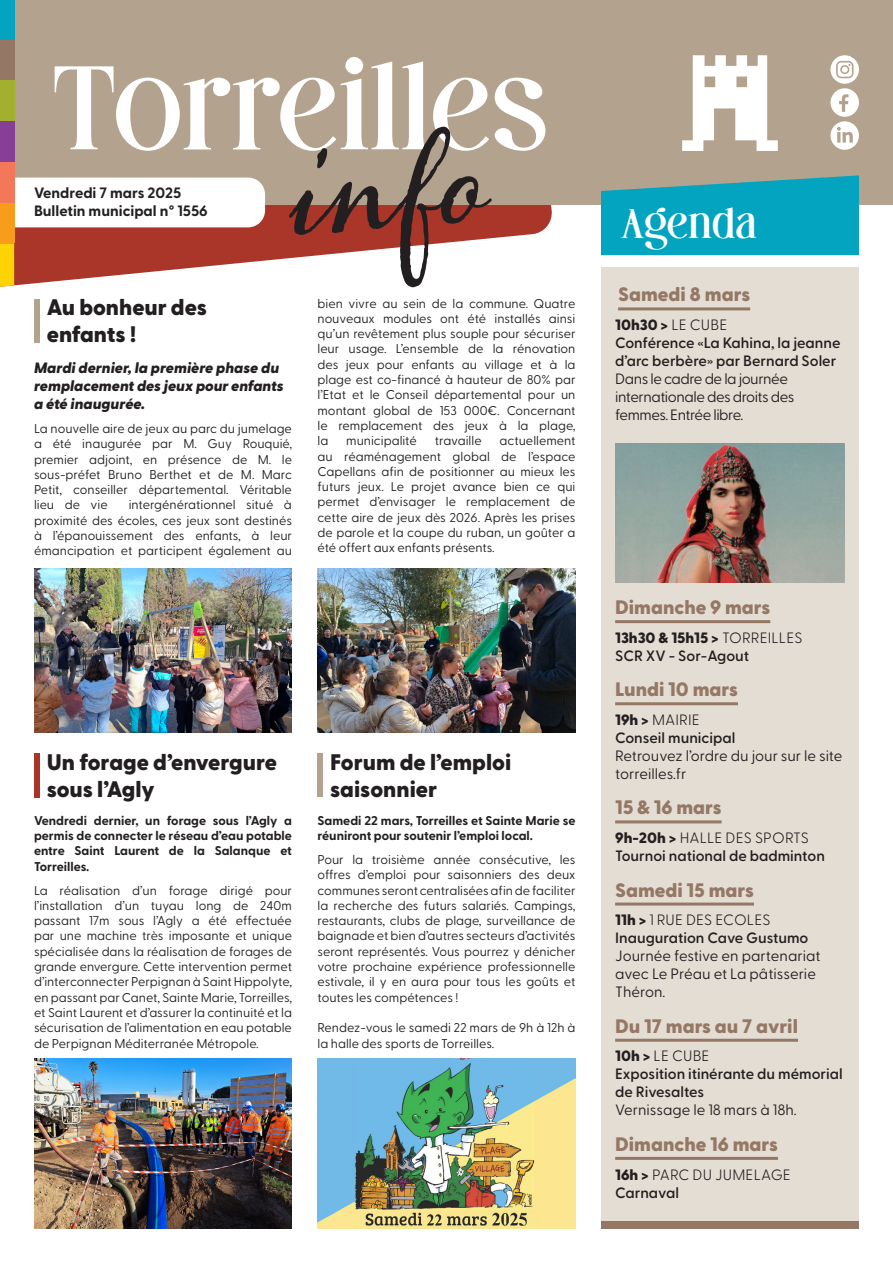
<style>
.page{position:relative;width:893px;height:1263px;background:#fff}
.page>*{position:absolute;margin:0;border:0;box-sizing:border-box;transform-origin:0 0}
.Texte_standard{font:900 33.3px "Dating Historia";color:#fff}
.Titre_noir{font:800 22.5px/27px "Greycliff CF";color:#231f20}
.Date_animations_Marron{font:800 19.5px "Greycliff CF";color:#947865}
.Texte_Agenda{font:15px/18px "Greycliff CF";color:#231f20}
.Texte_Agenda-2{font:600 15px/18px "Greycliff CF";color:#231f20}
.Date_animations_Marron-2{font:15px/18px "Greycliff CF";letter-spacing:-.03em;color:#231f20}
.Inter_obliq{font:italic 800 15px/18px "Greycliff CF";color:#231f20}
.Date_et_N__bulletin{font:700 15px/18px "Greycliff CF";color:#231f20}
.Texte_Agenda-3{font:300 15px/18px "Greycliff CF";letter-spacing:.01em;color:#231f20}
.Texte_standard-2{font:12.75px/15.3px "Greycliff CF";color:#231f20;text-align:justify}
.Chapo_texte{font:700 12.75px/15.3px "Greycliff CF";color:#231f20}
.s1{font-weight:800}
.s2{font-weight:300}
.s3{font-weight:600}
.s4{font-weight:400}
</style>
<div class="page">
<svg style="left:14px;top:204px;width:539px;height:82px;fill:#a93629"></svg>
<div style="left:0;top:0;width:893px;height:204px;background:#b3a28e"></div>
<svg style="left:601px;top:175px;width:258px;height:80px;background:#14a3b9"></svg>
<div style="left:14px;top:178px;width:251px;height:49px;background:#fff"></div>
<svg style="left:55px;top:57px;width:490px;height:94px"></svg>
<svg style="left:289px;top:127px;width:203px;height:160px"></svg>
<div style="left:601px;top:268px;width:258px;height:961px;background:#e4ddd4"></div>
<svg style="left:682px;top:55px;width:96px;height:96px"></svg>
<div style="left:830px;top:121px;width:29px;height:29px;background:#fff;border-radius:50%"></div>
<svg style="left:837px;top:127px;width:16px;height:16px"></svg>
<svg style="left:830px;top:55px;width:29px;height:29px"></svg>
<svg style="left:836px;top:61px;width:17px;height:17px"></svg>
<div style="left:830px;top:88px;width:29px;height:29px;background:#fff;border-radius:14px"></div>
<svg style="left:839px;top:94px;width:9px;height:18px"></svg>
<div style="left:0;top:203px;width:14px;height:40px;background:#f89c1c"></div>
<svg style="left:0;top:243px;width:14px;height:44px"></svg>
<div style="left:0;top:121px;width:14px;height:41px;background:#873e97"></div>
<div style="left:0;top:40px;width:14px;height:40px;background:#947865"></div>
<div style="left:0;top:162px;width:14px;height:41px;background:#f3785a"></div>
<div style="left:0;top:0;width:14px;height:40px;background:#02a4bf"></div>
<div style="left:0;top:80px;width:14px;height:41px;background:#a1b02f"></div>
<div style="left:601px;top:1222px;width:258px;height:7px;background:#947865"></div>
<img style="left:317px;top:1058px;width:258px;height:171px">
<div style="left:34px;top:299px;width:6px;height:44px;background:#b3a28e"></div>
<div style="left:34px;top:753px;width:6px;height:45px;background:#a93629"></div>
<img style="left:34px;top:1058px;width:258px;height:171px">
<img style="left:34px;top:568px;width:258px;height:165px">
<img style="left:317px;top:568px;width:258px;height:165px">
<hr style="left:615px;top:620px;width:155px;height:3px;background:#947865">
<hr style="left:615px;top:702px;width:123px;height:3px;background:#947865">
<hr style="left:615px;top:820px;width:107px;height:3px;background:#947865">
<hr style="left:615px;top:902px;width:139px;height:3px;background:#947865">
<hr style="left:615px;top:1039px;width:183px;height:3px;background:#947865">
<hr style="left:615px;top:1157px;width:163px;height:3px;background:#947865">
<img style="left:615px;top:443px;width:230px;height:139px">
<hr style="left:618px;top:307px;width:132px;height:3px;background:#947865">
<div style="left:317px;top:753px;width:6px;height:44px;background:#b3a28e"></div>
<p class="Date_et_N__bulletin" style="left:34px;top:183px;width:175px">Vendredi 7 mars 2025<br>Bulletin municipal n° 1556</p>
<p class="Titre_noir" style="left:47px;top:293px;width:162px">Au bonheur des enfants !</p>
<p class="Inter_obliq" style="left:34px;top:358px;width:251px">Mardi dernier, la première phase du remplacement des jeux pour enfants a été inaugurée.</p>
<p class="Texte_standard-2" style="left:34px;top:420px;width:260px">La nouvelle aire de jeux au parc du jumelage a été inaugurée par M. Guy Rouquié, premier adjoint, en présence de M. le sous-préfet Bruno Berthet et de M. Marc Petit, conseiller départemental. Véritable lieu de vie</p>
<p class="Texte_standard-2" style="left:34px;top:496px;width:260px;text-indent:95px">intergénérationnel situé à proximité des écoles, ces jeux sont destinés à l’épanouissement des enfants, à leur émancipation et participent également au</p>
<p class="Texte_standard-2" style="left:317px;top:294px;width:260px">bien vivre au sein de la commune. Quatre nouveaux modules ont été installés ainsi qu’un revêtement plus souple pour sécuriser leur usage. L’ensemble de la rénovation des jeux pour enfants au village et à la plage est co-financé à hauteur de 80% par l’Etat et le Conseil départemental pour un montant global de 153 000€. Concernant le remplacement des jeux à la plage, la</p>
<p class="Texte_standard-2" style="left:317px;top:432px;width:259px;text-indent:182px">actuellement au réaménagement global de l’espace Capellans afin de positionner au mieux les futurs jeux. Le projet avance bien ce qui permet d’envisager le remplacement de cette aire de jeux dès 2026. Après les prises de parole et la coupe du ruban, un goûter a été offert aux enfants présents.</p>
<p class="Texte_standard-2" style="left:346px;top:432px;width:72px">municipalité</p>
<p class="Texte_standard-2" style="left:435px;top:432px;width:48px">travaille</p>
<p class="Titre_noir" style="left:47px;top:747px;width:232px">Un forage d’envergure sous l’Agly</p>
<p class="Chapo_texte" style="left:34px;top:812px;width:259px;text-align:justify">Vendredi dernier, un forage sous l’Agly a permis de connecter le réseau d’eau potable entre Saint Laurent de la Salanque et Torreilles.</p>
<p class="Texte_standard-2" style="left:34px;top:881px;width:260px">La réalisation d’un forage dirigé pour l’installation d’un tuyau long de 240m passant 17m sous l’Agly a été effectuée par une machine très imposante et unique spécialisée dans la réalisation de forages de grande envergure. Cette intervention permet d’interconnecter Perpignan à Saint Hippolyte, en passant par Canet, Sainte Marie, Torreilles, et Saint Laurent et d’assurer la continuité et la sécurisation de l’alimentation en eau potable de Perpignan Méditerranée Métropole.</p>
<p class="Titre_noir" style="left:330px;top:747px;width:182px">Forum de l’emploi saisonnier</p>
<p class="Chapo_texte" style="left:317px;top:812px;width:259px">Samedi 22 mars, Torreilles et Sainte Marie se réuniront pour soutenir l’emploi local.</p>
<p class="Texte_standard-2" style="left:317px;top:851px;width:260px">Pour la troisième année consécutive, les offres d’emploi pour saisonniers des deux communes seront centralisées afin de faciliter la recherche des futurs salariés. Campings, restaurants, clubs de plage, surveillance de baignade et bien d’autres secteurs d’activités seront représentés. Vous pourrez y dénicher votre prochaine expérience professionnelle estivale, il y en aura pour tous les goûts et toutes les compétences !</p>
<p class="Texte_standard-2" style="left:317px;top:1019px;width:259px">Rendez-vous le samedi 22 mars de 9h à 12h à la halle des sports de Torreilles.</p>
<p class="Texte_standard" style="left:622px;top:204px;width:137px">Agenda</p>
<p class="Date_animations_Marron" style="left:618px;top:280px;width:134px">Samedi 8 mars</p>
<p class="Date_animations_Marron-2" style="left:615px;top:315px;width:227px"><span class="s1">10h30 &gt;</span> <span class="s2">LE CUBE<br></span><span class="s3">Conférence «La Kahina, la jeanne d’arc berbère» par Bernard Soler<br></span>Dans le cadre de la journée internationale des droits des femmes. Entrée libre.</p>
<p class="Date_animations_Marron" style="left:615px;top:592px;width:157px">Dimanche 9 mars</p>
<p class="Texte_Agenda-2" style="left:615px;top:628px;width:189px"><span class="s1">13h30 &amp; 15h15 &gt;</span> <span class="s2">TORREILLES<br></span>SCR XV - Sor-Agout</p>
<p class="Date_animations_Marron" style="left:615px;top:674px;width:124px">Lundi 10 mars</p>
<p class="Texte_Agenda" style="left:615px;top:709px;width:229px"><span class="s1">19h &gt;</span> <span class="s2">MAIRIE<br></span><span class="s3">Conseil municipal<br></span>Retrouvez l’ordre du jour sur le site torreilles.fr</p>
<p class="Date_animations_Marron" style="left:615px;top:793px;width:108px">15 &amp; 16 mars</p>
<p class="Texte_Agenda-2" style="left:615px;top:828px;width:211px"><span class="s1">9h-20h &gt;</span> <span class="s2">HALLE DES SPORTS<br></span>Tournoi national de badminton</p>
<p class="Date_animations_Marron" style="left:615px;top:875px;width:140px">Samedi 15 mars</p>
<p class="Texte_Agenda" style="left:615px;top:910px;width:207px"><span class="s1">11h &gt;</span> <span class="s2">1 RUE DES ECOLES<br></span><span class="s3">Inauguration Cave Gustumo<br></span>Journée festive en partenariat avec Le Préau et La pâtisserie<br>Théron.</p>
<p class="Date_animations_Marron" style="left:615px;top:1011px;width:184px">Du 17 mars au 7 avril</p>
<p class="Texte_Agenda-2" style="left:615px;top:1046px;width:229px"><span class="s1">10h &gt;</span> <span class="s2">LE CUBE<br></span>Exposition itinérante du mémorial de Rivesaltes<br><span class="s4">Vernissage le 18 mars à 18h.</span></p>
<p class="Date_animations_Marron" style="left:615px;top:1129px;width:164px">Dimanche 16 mars</p>
<p class="Texte_Agenda-3" style="left:615px;top:1164px;width:177px"><span class="s1">16h &gt;</span> PARC DU JUMELAGE<br><span class="s3">Carnaval</span></p>
</div>
